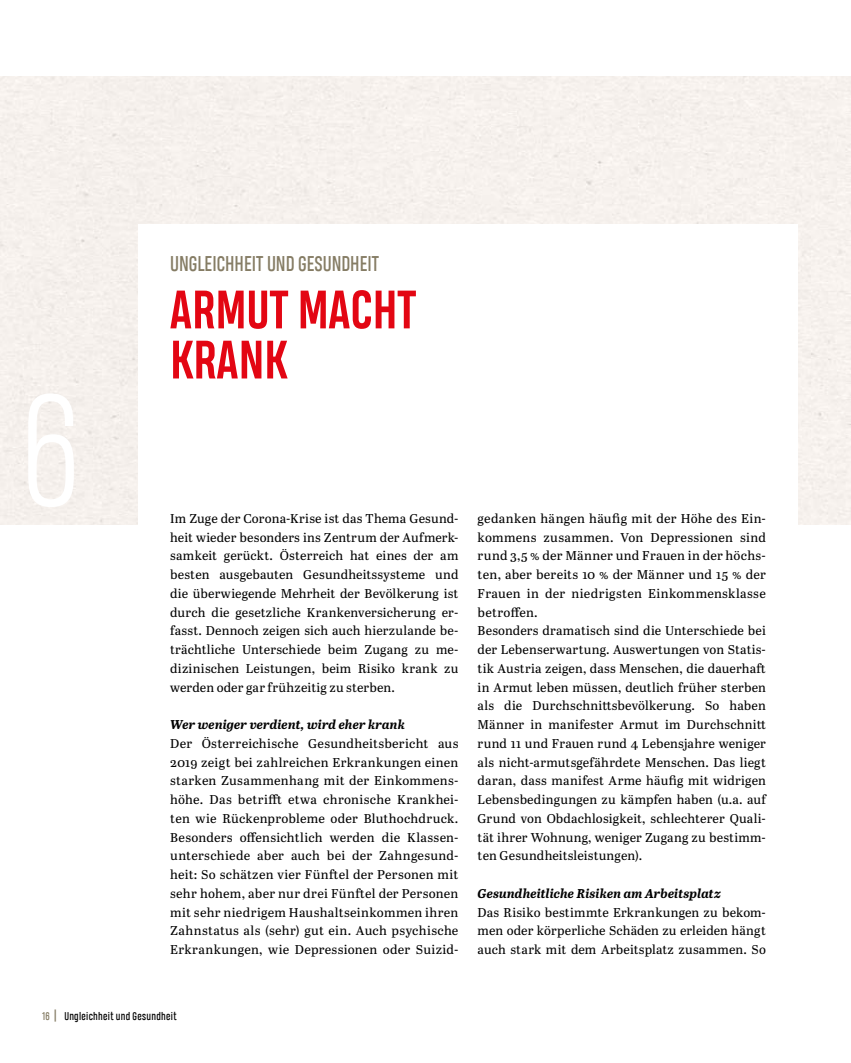
<style>
.page{position:relative;width:851px;height:1063px;background:#fff}
.page>*{position:absolute;margin:0;border:0;box-sizing:border-box;transform-origin:0 0}
.t1{font:300 150px "Heading Pro";color:#fff}
.t2{font:700 50.85px/50.1px "Heading Pro";color:#e30613}
.t3{font:19.95px "Heading Pro";color:#857c64}
.t4{font:12.75px/18.8px "Abril Text";letter-spacing:.015em;color:#000;text-align:justify}
.t5{font:italic 700 12.75px "Abril Text";letter-spacing:.01em;color:#000}
.t6{font:10.5px "Heading Pro";letter-spacing:.03em;color:#000}
.s1{color:#857c64}
.s2{font-weight:700;font-size:14.7px;color:#857c64}
</style>
<div class="page">
<h1 class="t1" style="left:21px;top:366px;width:60px">6</h1>
<h3 class="t3" style="left:170px;top:252px;width:210px">UNGLEICHHEIT UND GESUNDHEIT</h3>
<h2 class="t2" style="left:170px;top:287px;width:247px">ARMUT MACHT<br>KRANK</h2>
<p class="t4" style="left:170px;top:508px;width:290px">Im Zuge der Corona-Krise ist das Thema Gesund&shy;heit wieder besonders ins Zentrum der Aufmerk&shy;samkeit gerückt. Österreich hat eines der am besten ausgebauten Gesundheitssysteme und die überwiegende Mehrheit der Bevölkerung ist durch die gesetzliche Krankenversicherung er&shy;fasst. Dennoch zeigen sich auch hierzulande be&shy;trächtliche Unterschiede beim Zugang zu me&shy;dizinischen Leistungen, beim Risiko krank zu werden oder gar frühzeitig zu sterben.</p>
<p class="t5" style="left:170px;top:715px;width:236px">Wer weniger verdient, wird eher krank</p>
<p class="t4" style="left:170px;top:733px;width:290px">Der Österreichische Gesundheitsbericht aus 2019 zeigt bei zahlreichen Erkrankungen einen starken Zusammenhang mit der Einkommens&shy;höhe. Das betrifft etwa chronische Krankhei&shy;ten wie Rückenprobleme oder Bluthochdruck.<br>Besonders offensichtlich werden die Klassen&shy;unterschiede aber auch bei der Zahngesund&shy;heit: So schätzen vier Fünftel der Personen mit sehr hohem, aber nur drei Fünftel der Personen mit sehr niedrigem Haushaltseinkommen ihren Zahnstatus als (sehr) gut ein. Auch psychische Erkrankungen, wie Depressionen oder Suizid-</p>
<p class="t4" style="left:477px;top:508px;width:290px;text-align:left">gedanken hängen häufig mit der Höhe des Ein&shy;kommens zusammen. Von Depressionen sind rund 3,5 % der Männer und Frauen in der höchs&shy;ten, aber bereits 10 % der Männer und 15 % der Frauen in der niedrigsten Einkommensklasse betroffen.<br>Besonders dramatisch sind die Unterschiede bei der Lebenserwartung. Auswertungen von Statis&shy;tik Austria zeigen, dass Menschen, die dauerhaft in Armut leben müssen, deutlich früher sterben als die Durchschnittsbevölkerung. So haben Männer in manifester Armut im Durchschnitt rund 11 und Frauen rund 4 Lebensjahre weniger als nicht-armutsgefährdete Menschen. Das liegt daran, dass manifest Arme häufig mit widrigen Lebensbedingungen zu kämpfen haben (u.a. auf Grund von Obdachlosigkeit, schlechterer Quali&shy;tät ihrer Wohnung, weniger Zugang zu bestimm&shy;ten Gesundheitsleistungen).</p>
<p class="t5" style="left:477px;top:884px;width:245px">Gesundheitliche Risiken am Arbeitsplatz</p>
<p class="t4" style="left:477px;top:902px;width:290px">Das Risiko bestimmte Erkrankungen zu bekom&shy;men oder körperliche Schäden zu erleiden hängt auch stark mit dem Arbeitsplatz zusammen. So</p>
<p class="t6" style="left:43px;top:1010px;width:136px"><span class="s1">16</span> <span class="s2">|</span> Ungleichheit und Gesundheit</p>
</div>
